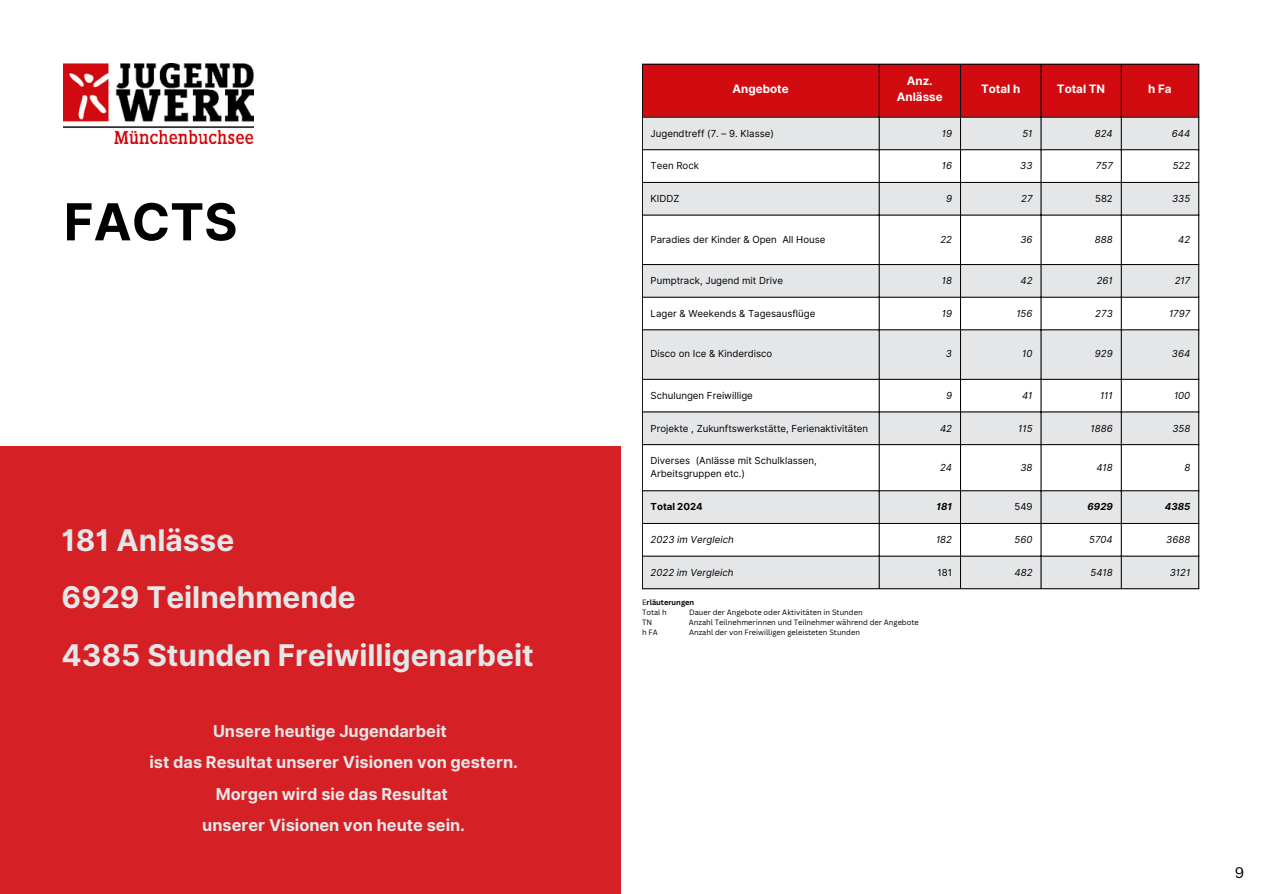
<style>
.page{position:relative;width:1263px;height:894px;background:#fff}
.page>*{position:absolute;margin:0;border:0;box-sizing:border-box;transform-origin:0 0}
.t1{font:700 51px "Inter";color:#000}
.t2{font:700 29.85px/57.3px "Inter";color:#e5e6e8}
.t3{font:700 16.35px/31.5px "Inter";color:#e5e6e8;text-align:center}
.t4{font:15px "Canva Sans";color:#000}
.t5{font:700 11.55px/16px "Inter";color:#fff;text-align:center}
.t6{font:9.6px/12.9px "Inter";color:#000}
.t7{font:italic 9.6px "Inter";color:#000}
.t8{font:italic 700 9.6px "Inter";color:#000}
.t9{font:700 9.6px "Inter";color:#000}
.t10{font:7.5px "Canva Sans";color:#000}
.t11{font:700 7.5px "Canva Sans";color:#000}
.s1{font-weight:400}
</style>
<div class="page">
<div style="left:0;top:446px;width:620px;height:447px;background:#d52125"></div>
<div style="left:643px;top:65px;width:555px;height:52px;background:#d10b10"></div>
<div style="left:643px;top:118px;width:555px;height:470px;background:#e5e6e8"></div>
<svg style="left:643px;top:150px;width:555px;height:405px"></svg>
<hr style="left:642px;top:65px;width:1px;height:523px;background:#000">
<hr style="left:879px;top:65px;width:1px;height:523px;background:#000">
<hr style="left:960px;top:65px;width:1px;height:523px;background:#000">
<hr style="left:1041px;top:65px;width:1px;height:523px;background:#000">
<hr style="left:1121px;top:65px;width:1px;height:523px;background:#000">
<hr style="left:1198px;top:65px;width:1px;height:523px;background:#000">
<hr style="left:642px;top:64px;width:557px;height:1px;background:#000">
<hr style="left:642px;top:117px;width:557px;height:1px;background:#000">
<hr style="left:642px;top:149px;width:557px;height:1px;background:#000">
<hr style="left:642px;top:182px;width:557px;height:1px;background:#000">
<hr style="left:642px;top:215px;width:557px;height:1px;background:#000">
<hr style="left:642px;top:264px;width:557px;height:1px;background:#000">
<hr style="left:642px;top:297px;width:557px;height:1px;background:#000">
<hr style="left:642px;top:329px;width:557px;height:1px;background:#000">
<hr style="left:642px;top:379px;width:557px;height:1px;background:#000">
<hr style="left:642px;top:411px;width:557px;height:1px;background:#000">
<hr style="left:642px;top:444px;width:557px;height:1px;background:#000">
<hr style="left:642px;top:490px;width:557px;height:1px;background:#000">
<hr style="left:642px;top:523px;width:557px;height:1px;background:#000">
<hr style="left:642px;top:555px;width:557px;height:1px;background:#000">
<hr style="left:642px;top:588px;width:557px;height:1px;background:#000">
<img style="left:64px;top:64px;width:190px;height:80px">
<p class="t1" style="left:64px;top:191px;width:175px">FACTS</p>
<p class="t2" style="left:62px;top:511px;width:474px">181 Anlässe<br>6929 Teilnehmende<br>4385 Stunden Freiwilligenarbeit</p>
<p class="t3" style="left:149px;top:714px;width:370px">Unsere heutige Jugendarbeit<br>ist das Resultat unserer Visionen von gestern.<br>Morgen wird sie das Resultat<br>unserer Visionen von heute sein.</p>
<p class="t5" style="left:733px;top:81px;width:58px">Angebote</p>
<h1 class="t5" style="left:897px;top:73px;width:47px">Anz.<br>Anlässe</h1>
<h2 class="t5" style="left:981px;top:81px;width:41px">Total h</h2>
<h3 class="t5" style="left:1057px;top:81px;width:50px">Total TN</h3>
<p class="t5" style="left:1148px;top:81px;width:25px">h Fa</p>
<p class="t6" style="left:651px;top:127px;width:125px">Jugendtreff (7. – 9. Klasse)</p>
<p class="t7" style="left:942px;top:127px;width:12px">19</p>
<p class="t7" style="left:1022px;top:127px;width:12px">51</p>
<p class="t7" style="left:1095px;top:127px;width:20px">824</p>
<p class="t7" style="left:1172px;top:127px;width:20px">644</p>
<p class="t6" style="left:651px;top:159px;width:50px">Teen Rock</p>
<p class="t7" style="left:942px;top:160px;width:12px">16</p>
<p class="t7" style="left:1020px;top:160px;width:14px">33</p>
<p class="t7" style="left:1096px;top:160px;width:18px">757</p>
<p class="t7" style="left:1173px;top:160px;width:19px">522</p>
<p class="t6" style="left:651px;top:192px;width:30px">KIDDZ</p>
<p class="t7" style="left:946px;top:193px;width:8px">9</p>
<p class="t7" style="left:1021px;top:193px;width:13px">27</p>
<p class="t6" style="left:1095px;top:192px;width:19px">582</p>
<p class="t7" style="left:1172px;top:193px;width:20px">335</p>
<p class="t6" style="left:651px;top:233px;width:176px">Paradies der Kinder &amp; Open All House</p>
<p class="t7" style="left:940px;top:233px;width:13px">22</p>
<p class="t7" style="left:1020px;top:233px;width:14px">36</p>
<p class="t7" style="left:1095px;top:233px;width:19px">888</p>
<p class="t7" style="left:1178px;top:233px;width:14px">42</p>
<p class="t6" style="left:651px;top:274px;width:134px">Pumptrack, Jugend mit Drive</p>
<p class="t7" style="left:942px;top:275px;width:12px">18</p>
<p class="t7" style="left:1020px;top:275px;width:14px">42</p>
<p class="t7" style="left:1097px;top:275px;width:18px">261</p>
<p class="t7" style="left:1175px;top:275px;width:17px">217</p>
<p class="t6" style="left:651px;top:307px;width:166px">Lager &amp; Weekends &amp; Tagesausflüge</p>
<p class="t7" style="left:942px;top:307px;width:12px">19</p>
<p class="t7" style="left:1016px;top:307px;width:18px">156</p>
<p class="t7" style="left:1095px;top:307px;width:19px">273</p>
<p class="t7" style="left:1169px;top:307px;width:23px">1797</p>
<p class="t6" style="left:651px;top:347px;width:123px">Disco on Ice &amp; Kinderdisco</p>
<p class="t7" style="left:946px;top:348px;width:8px">3</p>
<p class="t7" style="left:1022px;top:348px;width:12px">10</p>
<p class="t7" style="left:1095px;top:348px;width:19px">929</p>
<p class="t7" style="left:1172px;top:348px;width:20px">364</p>
<p class="t6" style="left:651px;top:389px;width:104px">Schulungen Freiwillige</p>
<p class="t7" style="left:946px;top:389px;width:8px">9</p>
<p class="t7" style="left:1022px;top:389px;width:12px">41</p>
<p class="t7" style="left:1100px;top:389px;width:14px">111</p>
<p class="t7" style="left:1174px;top:389px;width:18px">100</p>
<p class="t6" style="left:651px;top:421px;width:219px">Projekte , Zukunftswerkstätte, Ferienaktivitäten</p>
<p class="t7" style="left:940px;top:422px;width:14px">42</p>
<p class="t7" style="left:1018px;top:422px;width:16px">115</p>
<p class="t7" style="left:1091px;top:422px;width:24px">1886</p>
<p class="t7" style="left:1172px;top:422px;width:19px">358</p>
<p class="t6" style="left:651px;top:454px;width:168px">Diverses (Anlässe mit Schulklassen,<br>Arbeitsgruppen etc.)</p>
<p class="t7" style="left:940px;top:461px;width:14px">24</p>
<p class="t7" style="left:1020px;top:461px;width:14px">38</p>
<p class="t7" style="left:1096px;top:461px;width:18px">418</p>
<p class="t7" style="left:1184px;top:461px;width:7px">8</p>
<p class="t9" style="left:651px;top:501px;width:54px">Total 2024</p>
<p class="t8" style="left:936px;top:501px;width:17px">181</p>
<p class="t6" style="left:1014px;top:500px;width:20px">549</p>
<p class="t8" style="left:1087px;top:501px;width:27px">6929</p>
<p class="t8" style="left:1165px;top:501px;width:27px">4385</p>
<p class="t7" style="left:651px;top:533px;width:85px">2023 im Vergleich</p>
<p class="t7" style="left:936px;top:533px;width:18px">182</p>
<p class="t7" style="left:1015px;top:533px;width:19px">560</p>
<p class="t7" style="left:1089px;top:533px;width:25px">5704</p>
<p class="t7" style="left:1166px;top:533px;width:26px">3688</p>
<p class="t7" style="left:651px;top:566px;width:84px">2022 im Vergleich</p>
<p class="t6" style="left:938px;top:565px;width:16px">181</p>
<p class="t7" style="left:1014px;top:566px;width:20px">482</p>
<p class="t7" style="left:1090px;top:566px;width:24px">5418</p>
<p class="t7" style="left:1170px;top:566px;width:22px">3121</p>
<p class="t11" style="left:642px;top:597px;width:54px"><span class="s1">E</span>rläuterungen</p>
<p class="t10" style="left:642px;top:607px;width:26px">Total h</p>
<p class="t10" style="left:689px;top:607px;width:175px">Dauer der Angebote oder Aktivitäten in Stunden</p>
<p class="t10" style="left:642px;top:617px;width:12px">TN</p>
<p class="t10" style="left:689px;top:617px;width:231px">Anzahl Teilnehmerinnen und Teilnehmer während der Angebote</p>
<p class="t10" style="left:642px;top:627px;width:17px">h FA</p>
<p class="t10" style="left:689px;top:627px;width:172px">Anzahl der von Freiwilligen geleisteten Stunden</p>
<h3 class="t4" style="left:1235px;top:861px;width:11px">9</h3>
</div>
